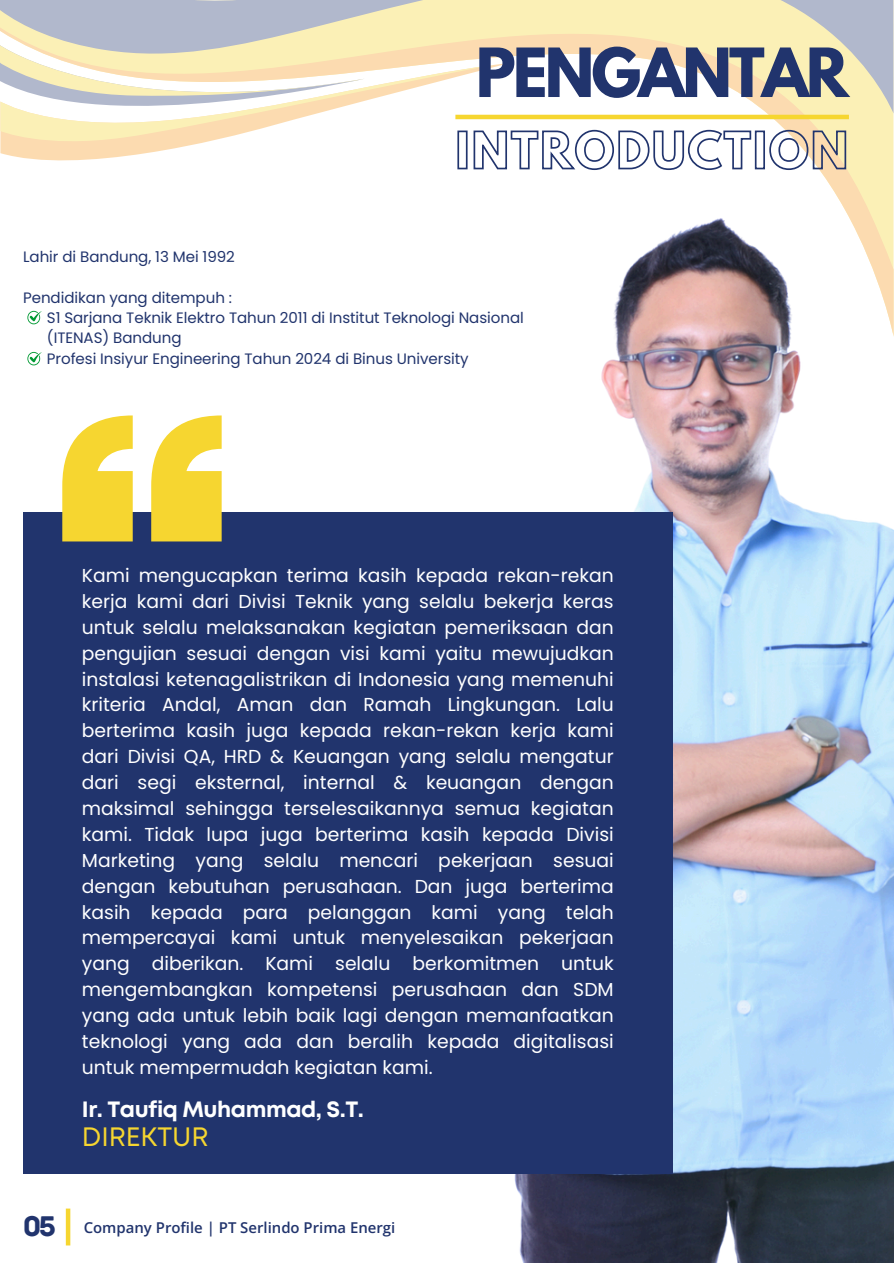
<style>
.page{position:relative;width:894px;height:1264px;background:#fff}
.page>*{position:absolute;margin:0;border:0;box-sizing:border-box;transform-origin:0 0}
.t1{font:700 60px "League Spartan";letter-spacing:-.05em;color:#21346d}
.t2{font:30px "Archive";color:#21346d}
.t3{font:26.55px "Mont";color:#f6d630}
.t4{font:700 22.2px "Mont";letter-spacing:-.02em;color:#fff}
.t5{font:18.75px/25.8px "Poppins";color:#fff;text-align:justify}
.t6{font:15px "Poppins";letter-spacing:-.005em;color:#21346d}
.t7{font:600 14.85px "Open Sans";color:#21346d}
</style>
<div class="page">
<img style="left:514px;top:337px;width:379px;height:925px">
<svg style="left:0;top:0;width:893px;height:17px;background:#d2d1c1"></svg>
<svg style="left:0;top:17px;width:893px;height:320px"></svg>
<svg style="left:0;top:171px;width:510px;height:4px"></svg>
<hr style="left:66px;top:1208px;width:4px;height:37px;background:#f6d630">
<hr style="left:455px;top:115px;width:393px;height:4px;background:#f6d630">
<svg style="left:0;top:45px;width:846px;height:126px"></svg>
<div style="left:23px;top:512px;width:649px;height:662px;background:#21346d"></div>
<svg style="left:62px;top:415px;width:159px;height:126px"></svg>
<svg style="left:27px;top:311px;width:15px;height:13px"></svg>
<svg style="left:27px;top:352px;width:15px;height:13px"></svg>
<p class="t1" style="left:475px;top:43px;width:374px">PENGANTAR</p>
<p class="t6" style="left:23px;top:247px;width:213px">Lahir di Bandung, 13 Mei 1992</p>
<p class="t6" style="left:23px;top:287px;width:210px">Pendidikan yang ditempuh :</p>
<p class="t6" style="left:47px;top:307px;width:478px">S1 Sarjana Teknik Elektro Tahun 2011 di Institut Teknologi Nasional</p>
<p class="t6" style="left:47px;top:328px;width:136px">(ITENAS) Bandung</p>
<h5 class="t6" style="left:47px;top:348px;width:423px">Profesi Insiyur Engineering Tahun 2024 di Binus University</h5>
<p class="t5" style="left:82px;top:562px;width:533px">Kami mengucapkan terima kasih kepada rekan-rekan kerja kami dari Divisi Teknik yang selalu bekerja keras untuk selalu melaksanakan kegiatan pemeriksaan dan pengujian sesuai dengan visi kami yaitu mewujudkan instalasi ketenagalistrikan di Indonesia yang memenuhi kriteria Andal, Aman dan Ramah Lingkungan. Lalu berterima kasih juga kepada rekan-rekan kerja kami dari Divisi QA, HRD &amp; Keuangan yang selalu mengatur dari segi eksternal, internal &amp; keuangan dengan maksimal sehingga terselesaikannya semua kegiatan kami. Tidak lupa juga berterima kasih kepada Divisi Marketing yang selalu mencari pekerjaan sesuai dengan kebutuhan perusahaan. Dan juga berterima kasih kepada para pelanggan kami yang telah mempercayai kami untuk menyelesaikan pekerjaan yang diberikan. Kami selalu berkomitmen untuk mengembangkan kompetensi perusahaan dan SDM yang ada untuk lebih baik lagi dengan memanfaatkan teknologi yang ada dan beralih kepada digitalisasi untuk mempermudah kegiatan kami.</p>
<p class="t4" style="left:82px;top:1100px;width:283px">Ir. Taufiq Muhammad, S.T.</p>
<p class="t3" style="left:82px;top:1127px;width:128px">DIREKTUR</p>
<h1 class="t2" style="left:23px;top:1208px;width:35px">05</h1>
<h2 class="t7" style="left:84px;top:1216px;width:313px">Company Profile | PT Serlindo Prima Energi</h2>
</div>
